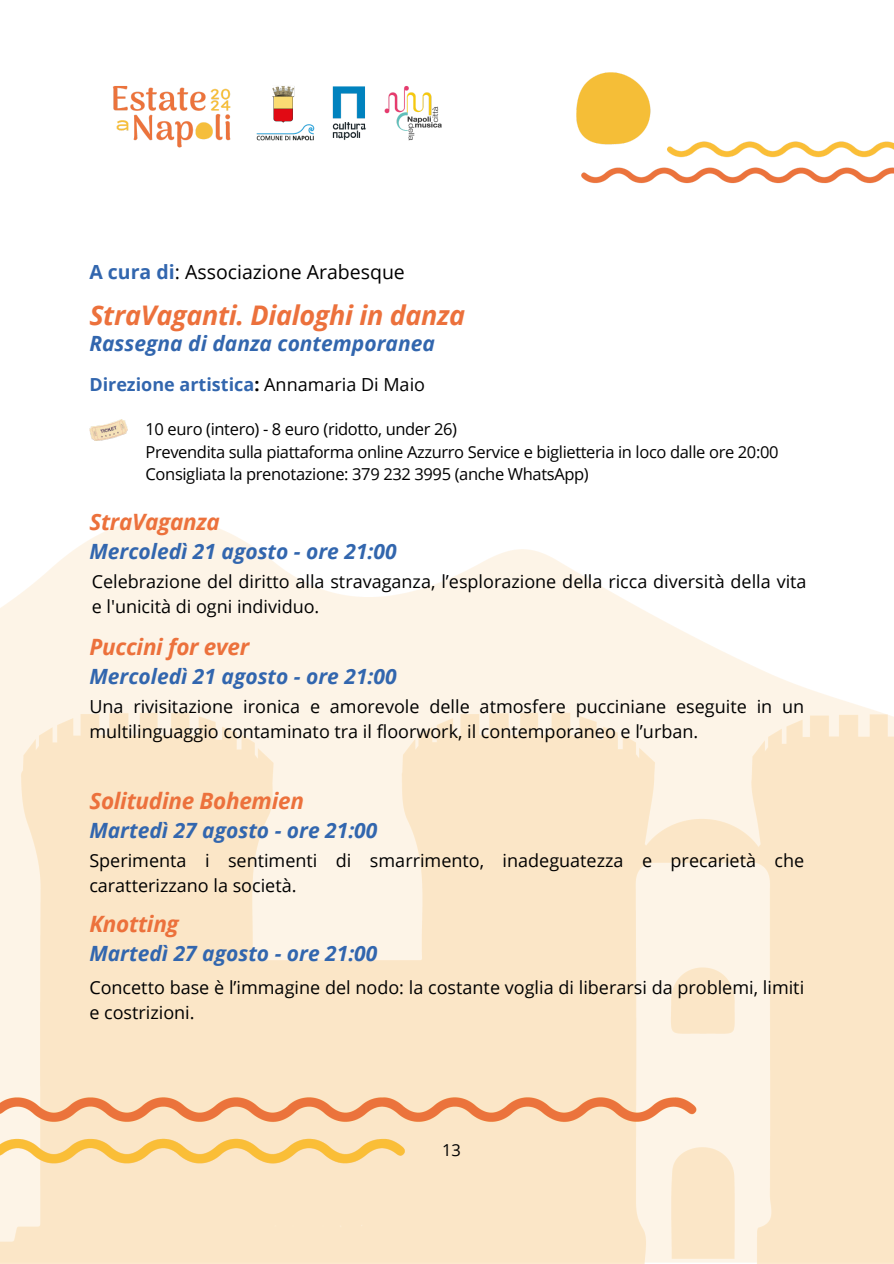
<style>
.page{position:relative;width:894px;height:1264px;background:#fff}
.page>*{position:absolute;margin:0;border:0;box-sizing:border-box;transform-origin:0 0}
.t1{font:italic 700 27px "Open Sans";letter-spacing:-.015em;color:#ec713c}
.t2{font:italic 700 22.5px "Open Sans";letter-spacing:-.015em;color:#ec713c}
.t3{font:italic 700 21px "Open Sans";color:#3266ae}
.t4{font:19.5px "Open Sans";color:#000}
.t5{font:18px/24.8px "Open Sans";color:#000}
.t6{font:700 18px "Open Sans";color:#3266ae}
.t7{font:16.5px "Open Sans";letter-spacing:-.02em;color:#000}
.s1{font-weight:700;color:#3266ae}
.s2{color:#000}
.s3{font-weight:400;color:#000}
</style>
<div class="page">
<img style="left:0;top:72px;width:893px;height:1191px">
<img style="left:89px;top:420px;width:39px;height:21px">
<p class="t4" style="left:89px;top:258px;width:317px"><span class="s1">A cura di</span>: Associazione Arabesque</p>
<p class="t1" style="left:89px;top:296px;width:377px">StraVaganti. Dialoghi in danza</p>
<p class="t3" style="left:89px;top:328px;width:347px">Rassegna di danza contemporanea</p>
<p class="t6" style="left:89px;top:372px;width:337px">Direzione artistica<span class="s2">:</span> <span class="s3">Annamaria Di Maio</span></p>
<h1 class="t7" style="left:145px;top:417px;width:313px">10 euro (intero) - 8 euro (ridotto, under 26)</h1>
<h2 class="t7" style="left:145px;top:440px;width:634px">Prevendita sulla piattaforma online Azzurro Service e biglietteria in loco dalle ore 20:00</h2>
<h3 class="t7" style="left:145px;top:462px;width:444px">Consigliata la prenotazione: 379 232 3995 (anche WhatsApp)</h3>
<h2 class="t2" style="left:89px;top:506px;width:132px">StraVaganza</h2>
<h3 class="t3" style="left:89px;top:537px;width:309px">Mercoledì 21 agosto - ore 21:00</h3>
<h2 class="t5" style="left:92px;top:568px;width:716px">Celebrazione del diritto alla stravaganza, l’esplorazione della ricca diversità della vita e l'unicità di ogni individuo.</h2>
<h2 class="t2" style="left:89px;top:631px;width:161px">Puccini for ever</h2>
<h3 class="t3" style="left:89px;top:661px;width:309px">Mercoledì 21 agosto - ore 21:00</h3>
<h2 class="t5" style="left:89px;top:693px;width:716px">Una rivisitazione ironica e amorevole delle atmosfere pucciniane eseguite in un multilinguaggio contaminato tra il floorwork, il contemporaneo e l’urban.</h2>
<h2 class="t2" style="left:89px;top:785px;width:216px">Solitudine Bohemien</h2>
<h3 class="t3" style="left:89px;top:815px;width:289px">Martedì 27 agosto - ore 21:00</h3>
<h2 class="t5" style="left:89px;top:847px;width:716px">Sperimenta i sentimenti di smarrimento, inadeguatezza e precarietà che caratterizzano la società.</h2>
<h2 class="t2" style="left:89px;top:908px;width:91px">Knotting</h2>
<h3 class="t3" style="left:89px;top:938px;width:289px">Martedì 27 agosto - ore 21:00</h3>
<p class="t5" style="left:89px;top:974px;width:716px">Concetto base è l’immagine del nodo: la costante voglia di liberarsi da problemi, limiti e costrizioni.</p>
<h2 class="t7" style="left:442px;top:1138px;width:20px">13</h2>
</div>
